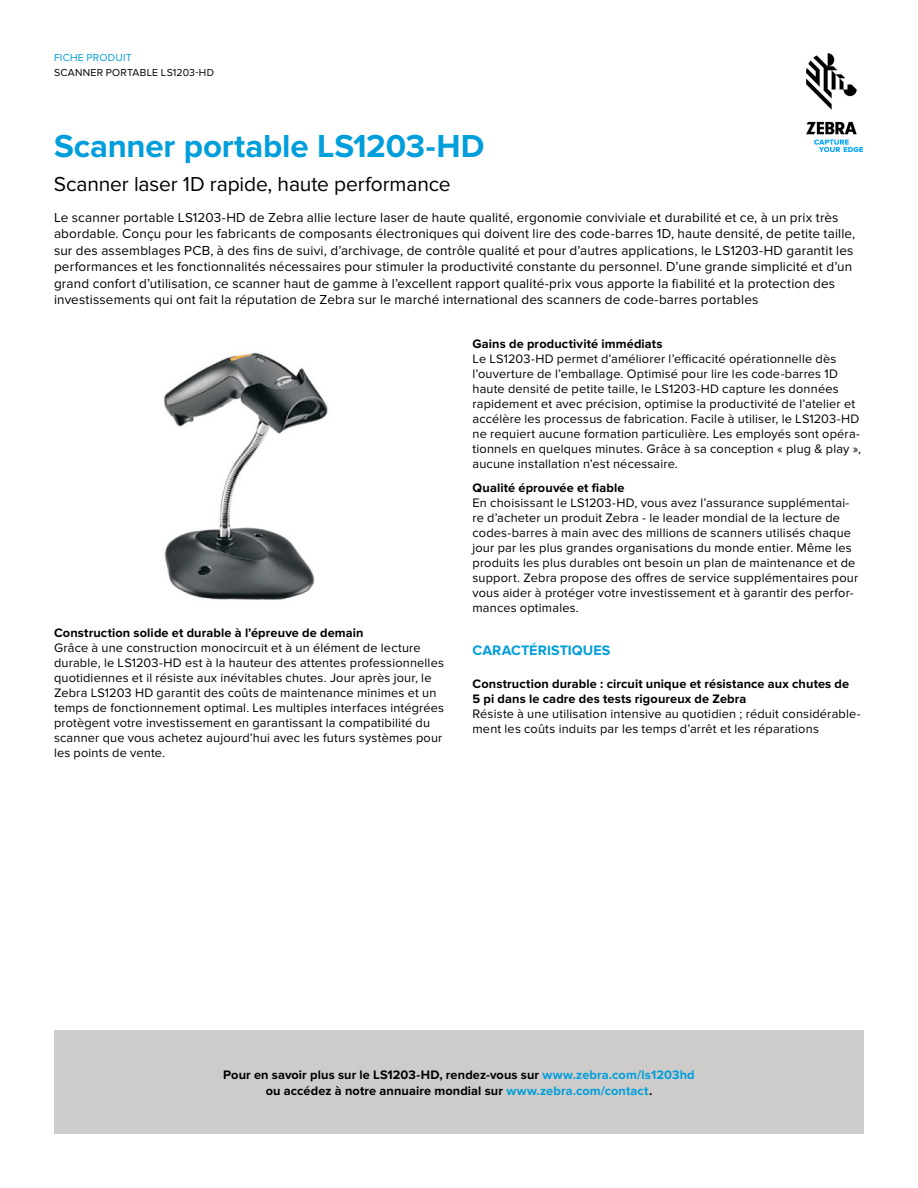
<style>
.page{position:relative;width:918px;height:1188px;background:#fff}
.page>*{position:absolute;margin:0;border:0;box-sizing:border-box;transform-origin:0 0}
.t1{font:700 33px "Proxima Nova";letter-spacing:-.005em;color:#009edb}
.t2{font:21px "Proxima Nova";letter-spacing:-.005em;color:#000}
.t3{font:700 14.25px "Proxima Nova";letter-spacing:.005em;color:#009edb}
.t4{font:13.5px/16.5px "Proxima Nova";letter-spacing:.01em;color:#000}
.t5{font:12.75px/15px "Proxima Nova";letter-spacing:.015em;color:#000}
.t6{font:700 12.75px/15px "Proxima Nova";letter-spacing:.01em;color:#000}
.t7{font:10.5px "Proxima Nova";letter-spacing:.025em;color:#000}
.t8{font:10.5px "Proxima Nova";letter-spacing:.025em;color:#009edb}
.s1{color:#009edb}
</style>
<div class="page">
<img style="left:806px;top:54px;width:56px;height:97px">
<div style="left:54px;top:1031px;width:810px;height:103px;background:#cdccca"></div>
<img style="left:163px;top:352px;width:165px;height:248px">
<p class="t8" style="left:54px;top:52px;width:79px">FICHE PRODUIT</p>
<p class="t7" style="left:54px;top:66px;width:162px">SCANNER PORTABLE LS1203-HD</p>
<h1 class="t1" style="left:54px;top:127px;width:432px">Scanner portable LS1203-HD</h1>
<h2 class="t2" style="left:54px;top:172px;width:398px">Scanner laser 1D rapide, haute performance</h2>
<p class="t4" style="left:54px;top:209px;width:803px">Le scanner portable LS1203-HD de Zebra allie lecture laser de haute qualité, ergonomie conviviale et durabilité et ce, à un prix très abordable. Conçu pour les fabricants de composants électroniques qui doivent lire des code-barres 1D, haute densité, de petite taille, sur des assemblages PCB, à des fins de suivi, d’archivage, de contrôle qualité et pour d’autres applications, le LS1203-HD garantit les performances et les fonctionnalités nécessaires pour stimuler la productivité constante du personnel. D’une grande simplicité et d’un grand confort d’utilisation, ce scanner haut de gamme à l’excellent rapport qualité-prix vous apporte la fiabilité et la protection des investissements qui ont fait la réputation de Zebra sur le marché international des scanners de code-barres portables</p>
<p class="t6" style="left:54px;top:625px;width:311px">Construction solide et durable à l’épreuve de demain</p>
<p class="t5" style="left:54px;top:640px;width:392px">Grâce à une construction monocircuit et à un élément de lecture durable, le LS1203-HD est à la hauteur des attentes professionnelles quotidiennes et il résiste aux inévitables chutes. Jour après jour, le Zebra LS1203 HD garantit des coûts de maintenance minimes et un temps de fonctionnement optimal. Les multiples interfaces intégrées protègent votre investissement en garantissant la compatibilité du scanner que vous achetez aujourd’hui avec les futurs systèmes pour les points de vente.</p>
<p class="t6" style="left:472px;top:336px;width:192px">Gains de productivité immédiats</p>
<p class="t5" style="left:472px;top:351px;width:390px">Le LS1203-HD permet d’améliorer l’efficacité opérationnelle dès l’ouverture de l’emballage. Optimisé pour lire les code-barres 1D haute densité de petite taille, le LS1203-HD capture les données rapidement et avec précision, optimise la productivité de l’atelier et accélère les processus de fabrication. Facile à utiliser, le LS1203-HD ne requiert aucune formation particulière. Les employés sont opéra&shy;tionnels en quelques minutes. Grâce à sa conception « plug &amp; play », aucune installation n’est nécessaire.</p>
<p class="t6" style="left:472px;top:480px;width:153px">Qualité éprouvée et fiable</p>
<p class="t5" style="left:472px;top:495px;width:387px">En choisissant le LS1203-HD, vous avez l’assurance supplémentai&shy;re d’acheter un produit Zebra - le leader mondial de la lecture de codes-barres à main avec des millions de scanners utilisés chaque jour par les plus grandes organisations du monde entier. Même les produits les plus durables ont besoin un plan de maintenance et de support. Zebra propose des offres de service supplémentaires pour vous aider à protéger votre investissement et à garantir des perfor&shy;mances optimales.</p>
<p class="t3" style="left:472px;top:642px;width:139px">CARACTÉRISTIQUES</p>
<p class="t6" style="left:472px;top:677px;width:378px">Construction durable : circuit unique et résistance aux chutes de<br>5 pi dans le cadre des tests rigoureux de Zebra</p>
<p class="t5" style="left:472px;top:707px;width:390px">Résiste à une utilisation intensive au quotidien ; réduit considérable&shy;ment les coûts induits par les temps d’arrêt et les réparations</p>
<p class="t6" style="left:223px;top:1068px;width:473px;line-height:15.8px;text-align:center">Pour en savoir plus sur le LS1203-HD, rendez-vous sur <span class="s1">www.zebra.com/ls1203hd </span>ou accédez à notre annuaire mondial sur <span class="s1">www.zebra.com/contact</span>.</p>
</div>
